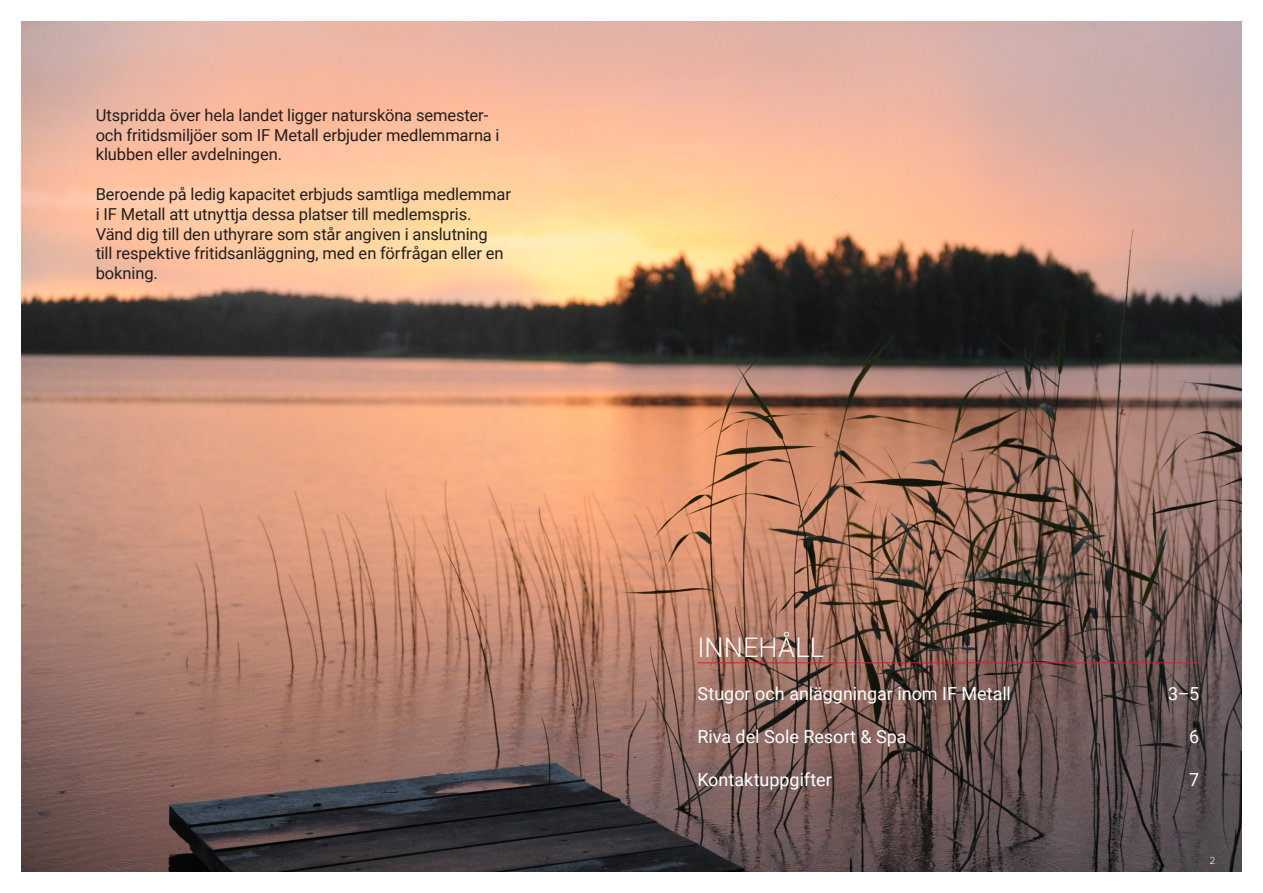
<style>
.page{position:relative;width:1263px;height:893px;background:#fff}
.page>*{position:absolute;margin:0;border:0;box-sizing:border-box;transform-origin:0 0}
.Huvudrubrik_1{font:300 27px "Roboto";letter-spacing:.005em;color:#fff}
.t1{font:18px "Roboto";color:#fff}
.t2{font:16.5px/19.8px "Roboto";letter-spacing:-.01em;color:#231f20}
.Bröd_Legato{font:300 10.5px "Legato LF";color:#fff}
</style>
<div class="page">
<img style="left:21px;top:21px;width:1221px;height:851px">
<hr style="left:697px;top:662px;width:502px;height:1px;background:#dc1a36">
<p class="t2" style="left:96px;top:104px;width:405px">Utspridda över hela landet ligger natursköna semester&shy;och fritidsmiljöer som IF Metall erbjuder medlemmarna i klubben eller avdelningen.</p>
<p class="t2" style="left:96px;top:184px;width:417px">Beroende på ledig kapacitet erbjuds samtliga medlemmar i IF Metall att utnyttja dessa platser till medlemspris.<br>Vänd dig till den uthyrare som står angiven i anslutning<br>till respektive fritidsanläggning, med en förfrågan eller en bokning.</p>
<p class="Huvudrubrik_1" style="left:697px;top:628px;width:128px">INNEHÅLL</p>
<p class="t1" style="left:697px;top:681px;width:315px">Stugor och anläggningar inom IF Metall</p>
<p class="t1" style="left:1168px;top:681px;width:32px">3–5</p>
<p class="t1" style="left:697px;top:724px;width:211px">Riva del Sole Resort &amp; Spa</p>
<p class="t1" style="left:1189px;top:724px;width:12px">6</p>
<p class="t1" style="left:697px;top:767px;width:136px">Kontaktuppgifter</p>
<p class="t1" style="left:1189px;top:767px;width:12px">7</p>
<p class="Bröd_Legato" style="left:1209px;top:855px;width:8px">2</p>
</div>
